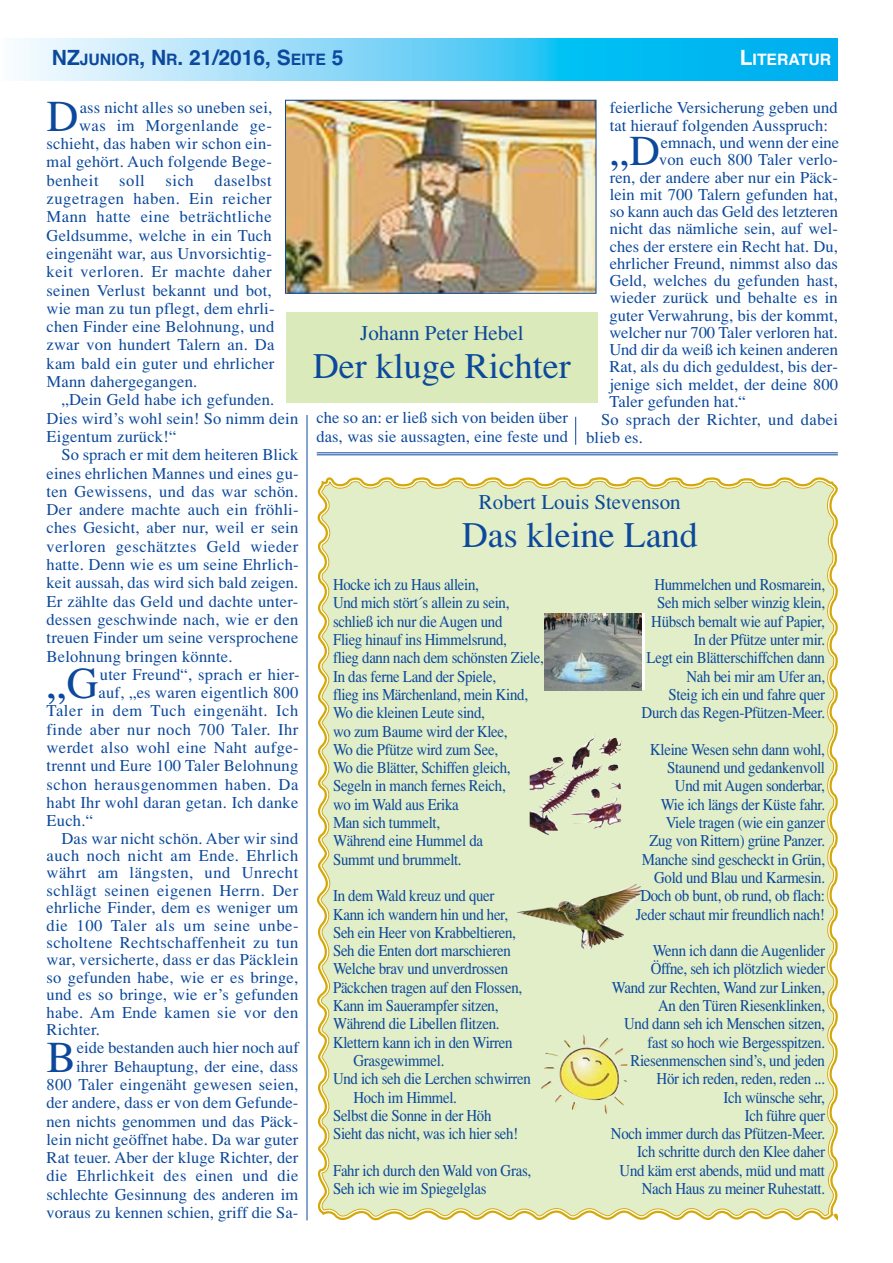
<style>
.page{position:relative;width:893px;height:1263px;background:#fff}
.page>*{position:absolute;margin:0;border:0;box-sizing:border-box;transform-origin:0 0}
.t1{font:44.1px "Times H Roman";color:#0c499c}
.t2{font:42.6px "Times H Roman";color:#0c499c}
.t3{font:36px "Times H Roman";color:#0c499c}
.t4{font:21px "Times H Roman";color:#0c499c}
.t5{font:700 21px "Helvetica";color:#0c499c}
.t6{font:16.5px/18.3px "Times H Roman";letter-spacing:.005em;color:#0c499c}
.t7{font:16.5px/18.3px "Times H Roman";letter-spacing:-.02em;color:#0c499c;text-align:right;scale:.9 1}
.t8{font:16.5px "Times H Roman";letter-spacing:.035em;color:#0c499c}
.t9{font:16.5px "Times H Roman";letter-spacing:.025em;color:#0c499c}
.t10{font:16.5px "Times H Roman";letter-spacing:.03em;color:#0c499c}
.t11{font:700 15.75px "Helvetica";color:#fff}
.s1{font-size:15.75px}
.s2{font-size:21px}
</style>
<div class="page">
<svg style="left:20px;top:38px;width:817px;height:43px;background:#63d0f6"></svg>
<div style="left:286px;top:312px;width:311px;height:91px;background:#dbeaba"></div>
<div style="left:318px;top:478px;width:518px;height:741px;background:#e1eec7"></div>
<svg style="left:831px;top:1212px;width:7px;height:9px"></svg>
<img style="left:287px;top:102px;width:307px;height:190px">
<div style="left:285px;top:100px;width:311px;height:194px;border:1px solid #0c499c"></div>
<hr style="left:317px;top:452px;width:520px;height:1px;background:#0c499c">
<hr style="left:317px;top:454px;width:520px;height:1px;background:#0c499c">
<div style="left:544px;top:614px;width:100px;height:76px;background:linear-gradient(to bottom,#fff,#fff)"></div>
<img style="left:544px;top:614px;width:97px;height:76px">
<img style="left:529px;top:734px;width:92px;height:101px">
<img style="left:516px;top:884px;width:127px;height:67px">
<img style="left:541px;top:1034px;width:86px;height:80px">
<hr style="left:307px;top:415px;width:1px;height:805px;background:#0c499c">
<svg style="left:575px;top:417px;width:1px;height:28px"></svg>
<p class="t5" style="left:52px;top:50px;width:293px">NZ<span class="s1">JUNIOR</span>, N<span class="s1">R</span>. 21/2016, S<span class="s1">EITE</span> 5</p>
<p class="t11" style="left:739px;top:54px;width:93px"><span class="s2">L</span>ITERATUR</p>
<h1 class="t1" style="left:47px;top:101px;width:33px">D</h1>
<p class="t6" style="left:80px;top:100px;width:194px">ass nicht alles so uneben sei,</p>
<p class="t6" style="left:609px;top:100px;width:229px">feierliche Versicherung geben und tat hierauf folgenden Ausspruch:</p>
<h2 class="t2" style="left:609px;top:136px;width:52px">„D</h2>
<p class="t6" style="left:660px;top:135px;width:180px">emnach, und wenn der eine</p>
<p class="t8" style="left:79px;top:120px;width:194px">was im Morgenlande ge-</p>
<p class="t6" style="left:47px;top:136px;width:227px">schieht, das haben wir schon ein-</p>
<p class="t6" style="left:47px;top:154px;width:227px">mal gehört. Auch folgende Bege-</p>
<p class="t8" style="left:47px;top:174px;width:54px">benheit</p>
<p class="t6" style="left:119px;top:173px;width:27px">soll</p>
<p class="t6" style="left:165px;top:173px;width:30px">sich</p>
<p class="t6" style="left:659px;top:152px;width:180px">von euch 800 Taler verlo-</p>
<p class="t6" style="left:609px;top:170px;width:230px">ren, der andere aber nur ein Päck-</p>
<p class="t6" style="left:609px;top:187px;width:229px">lein mit 700 Talern gefunden hat,</p>
<p class="t6" style="left:609px;top:204px;width:230px">so kann auch das Geld des letzteren</p>
<p class="t6" style="left:609px;top:221px;width:230px">nicht das nämliche sein, auf wel-</p>
<p class="t6" style="left:609px;top:239px;width:230px">ches der erstere ein Recht hat. Du,</p>
<p class="t6" style="left:609px;top:256px;width:229px">ehrlicher Freund, nimmst also das</p>
<p class="t6" style="left:609px;top:273px;width:230px">Geld, welches du gefunden hast,</p>
<p class="t6" style="left:609px;top:290px;width:230px">wieder zurück und behalte es in</p>
<p class="t6" style="left:609px;top:308px;width:230px">guter Verwahrung, bis der kommt,</p>
<p class="t6" style="left:609px;top:325px;width:230px">welcher nur 700 Taler verloren hat.</p>
<p class="t6" style="left:609px;top:342px;width:230px">Und dir da weiß ich keinen anderen</p>
<p class="t6" style="left:609px;top:359px;width:230px">Rat, als du dich geduldest, bis der-</p>
<p class="t6" style="left:609px;top:377px;width:230px">jenige sich meldet, der deine 800</p>
<p class="t6" style="left:609px;top:394px;width:138px">Taler gefunden hat.“</p>
<p class="t6" style="left:601px;top:412px;width:238px">So sprach der Richter, und dabei</p>
<p class="t6" style="left:586px;top:430px;width:58px">blieb es.</p>
<p class="t6" style="left:47px;top:173px;width:229px;text-indent:168px">daselbst zugetragen haben. Ein reicher<br>Mann hatte eine beträchtliche<br>Geldsumme, welche in ein Tuch eingenäht war, aus Unvorsichtig&shy;keit verloren. Er machte daher seinen Verlust bekannt und bot, wie man zu tun pflegt, dem ehrli&shy;chen Finder eine Belohnung, und zwar von hundert Talern an. Da kam bald ein guter und ehrlicher<br>Mann dahergegangen.</p>
<p class="t6" style="left:47px;top:392px;width:253px;text-indent:15px">„Dein Geld habe ich gefunden.<br>Dies wird’s wohl sein! So nimm dein<br>Eigentum zurück!“</p>
<p class="t6" style="left:47px;top:447px;width:253px;text-align:justify;text-indent:15px">So sprach er mit dem heiteren Blick eines ehrlichen Mannes und eines gu&shy;ten Gewissens, und das war schön.<br>Der andere machte auch ein fröhli&shy;ches Gesicht, aber nur, weil er sein verloren geschätztes Geld wieder hatte. Denn wie es um seine Ehrlich&shy;keit aussah, das wird sich bald zeigen.<br>Er zählte das Geld und dachte unter&shy;dessen geschwinde nach, wie er den treuen Finder um seine versprochene Belohnung bringen könnte.</p>
<h1 class="t1" style="left:47px;top:668px;width:54px">„G</h1>
<p class="t6" style="left:100px;top:667px;width:201px">uter Freund“, sprach er hier-</p>
<p class="t4" style="left:360px;top:326px;width:165px">Johann Peter Hebel</p>
<h3 class="t3" style="left:313px;top:353px;width:259px">Der kluge Richter</h3>
<p class="t6" style="left:316px;top:410px;width:253px">che so an: er ließ sich von beiden über das, was sie aussagten, eine feste und</p>
<p class="t4" style="left:479px;top:495px;width:203px">Robert Louis Stevenson</p>
<h3 class="t3" style="left:462px;top:522px;width:237px">Das kleine Land</h3>
<p class="t7" style="left:333px;top:577px;width:235px;text-align:left">Hocke ich zu Haus allein,<br>Und mich stört´s allein zu sein, schließ ich nur die Augen und<br>Flieg hinauf ins Himmelsrund,<br>flieg dann nach dem schönsten Ziele,<br>In das ferne Land der Spiele,<br>flieg ins Märchenland, mein Kind,<br>Wo die kleinen Leute sind,<br>wo zum Baume wird der Klee,<br>Wo die Pfütze wird zum See,<br>Wo die Blätter, Schiffen gleich,<br>Segeln in manch fernes Reich,<br>wo im Wald aus Erika<br>Man sich tummelt,<br>Während eine Hummel da<br>Summt und brummelt.</p>
<p class="t7" style="left:333px;top:888px;width:181px">In dem Wald kreuz und quer</p>
<p class="t7" style="left:333px;top:907px;width:196px">Kann ich wandern hin und her,</p>
<p class="t7" style="left:333px;top:925px;width:205px">Seh ein Heer von Krabbeltieren,</p>
<p class="t7" style="left:333px;top:943px;width:199px">Seh die Enten dort marschieren</p>
<p class="t7" style="left:333px;top:961px;width:196px">Welche brav und unverdrossen</p>
<p class="t7" style="left:333px;top:980px;width:212px">Päckchen tragen auf den Flossen,</p>
<p class="t7" style="left:333px;top:998px;width:185px">Kann im Sauerampfer sitzen,</p>
<p class="t7" style="left:333px;top:1016px;width:186px">Während die Libellen flitzen.</p>
<p class="t7" style="left:333px;top:1035px;width:201px">Klettern kann ich in den Wirren</p>
<p class="t7" style="left:353px;top:1053px;width:102px">Grasgewimmel.</p>
<p class="t7" style="left:333px;top:1071px;width:221px">Und ich seh die Lerchen schwirren</p>
<p class="t7" style="left:353px;top:1090px;width:116px">Hoch im Himmel.</p>
<p class="t7" style="left:333px;top:1108px;width:177px">Selbst die Sonne in der Höh</p>
<p class="t7" style="left:333px;top:1126px;width:207px">Sieht das nicht, was ich hier seh!</p>
<p class="t7" style="left:333px;top:1163px;width:222px;text-align:left">Fahr ich durch den Wald von Gras,<br>Seh ich wie im Spiegelglas</p>
<p class="t7" style="left:641px;top:577px;width:205px">Hummelchen und Rosmarein,<br>Seh mich selber winzig klein,<br>Hübsch bemalt wie auf Papier,<br>In der Pfütze unter mir.<br>Legt ein Blätterschiffchen dann<br>Nah bei mir am Ufer an,<br>Steig ich ein und fahre quer<br>Durch das Regen-Pfützen-Meer.</p>
<p class="t7" style="left:635px;top:742px;width:212px">Kleine Wesen sehn dann wohl,<br>Staunend und gedankenvoll<br>Und mit Augen sonderbar,<br>Wie ich längs der Küste fahr.<br>Viele tragen (wie ein ganzer<br>Zug von Rittern) grüne Panzer.<br>Manche sind gescheckt in Grün,<br>Gold und Blau und Karmesin.<br>Doch ob bunt, ob rund, ob flach:<br>Jeder schaut mir freundlich nach!</p>
<p class="t7" style="left:611px;top:943px;width:239px">Wenn ich dann die Augenlider<br>Öffne, seh ich plötzlich wieder<br>Wand zur Rechten, Wand zur Linken,<br>An den Türen Riesenklinken,<br>Und dann seh ich Menschen sitzen, fast so hoch wie Bergesspitzen.<br>Riesenmenschen sind’s, und jeden<br>Hör ich reden, reden, reden ...<br>Ich wünsche sehr,<br>Ich führe quer<br>Noch immer durch das Pfützen-Meer.<br>Ich schritte durch den Klee daher<br>Und käm erst abends, müd und matt<br>Nach Haus zu meiner Ruhestatt.</p>
<p class="t6" style="left:99px;top:685px;width:201px">auf, „es waren eigentlich 800</p>
<p class="t8" style="left:47px;top:705px;width:253px">Taler in dem Tuch eingenäht. Ich</p>
<p class="t10" style="left:47px;top:723px;width:253px">finde aber nur noch 700 Taler. Ihr</p>
<p class="t9" style="left:47px;top:742px;width:253px">werdet also wohl eine Naht aufge-</p>
<p class="t6" style="left:47px;top:758px;width:253px">trennt und Eure 100 Taler Belohnung</p>
<p class="t10" style="left:47px;top:778px;width:253px">schon herausgenommen haben. Da</p>
<p class="t6" style="left:47px;top:795px;width:253px">habt Ihr wohl daran getan. Ich danke</p>
<p class="t6" style="left:47px;top:813px;width:48px">Euch.“</p>
<p class="t6" style="left:61px;top:831px;width:238px">Das war nicht schön. Aber wir sind</p>
<p class="t8" style="left:47px;top:850px;width:253px">auch noch nicht am Ende. Ehrlich</p>
<p class="t8" style="left:47px;top:867px;width:253px">währt am längsten, und Unrecht</p>
<p class="t8" style="left:47px;top:885px;width:253px">schlägt seinen eigenen Herrn. Der</p>
<p class="t6" style="left:47px;top:900px;width:253px">ehrliche Finder, dem es weniger um</p>
<p class="t8" style="left:47px;top:919px;width:253px">die 100 Taler als um seine unbe -</p>
<p class="t9" style="left:47px;top:937px;width:253px">scholtene Rechtschaffenheit zu tun</p>
<p class="t6" style="left:47px;top:952px;width:253px">war, versicherte, dass er das Päcklein</p>
<p class="t6" style="left:47px;top:970px;width:253px">so gefunden habe, wie er es bringe,</p>
<p class="t6" style="left:47px;top:987px;width:253px">und es so bringe, wie er’s gefunden</p>
<p class="t9" style="left:47px;top:1006px;width:253px">habe. Am Ende kamen sie vor den</p>
<p class="t6" style="left:47px;top:1022px;width:55px">Richter.</p>
<h1 class="t1" style="left:47px;top:1042px;width:31px">B</h1>
<p class="t6" style="left:47px;top:1040px;width:254px;text-align:right">eide bestanden auch hier noch auf ihrer Behauptung, der eine, dass<br>800 Taler eingenäht gewesen seien, der andere, dass er von dem Gefunde&shy;nen nichts genommen und das Päck&shy;lein nicht geöffnet habe. Da war guter Rat teuer. Aber der kluge Richter, der die Ehrlichkeit des einen und die schlechte Gesinnung des anderen im voraus zu kennen schien, griff die Sa-</p>
</div>
